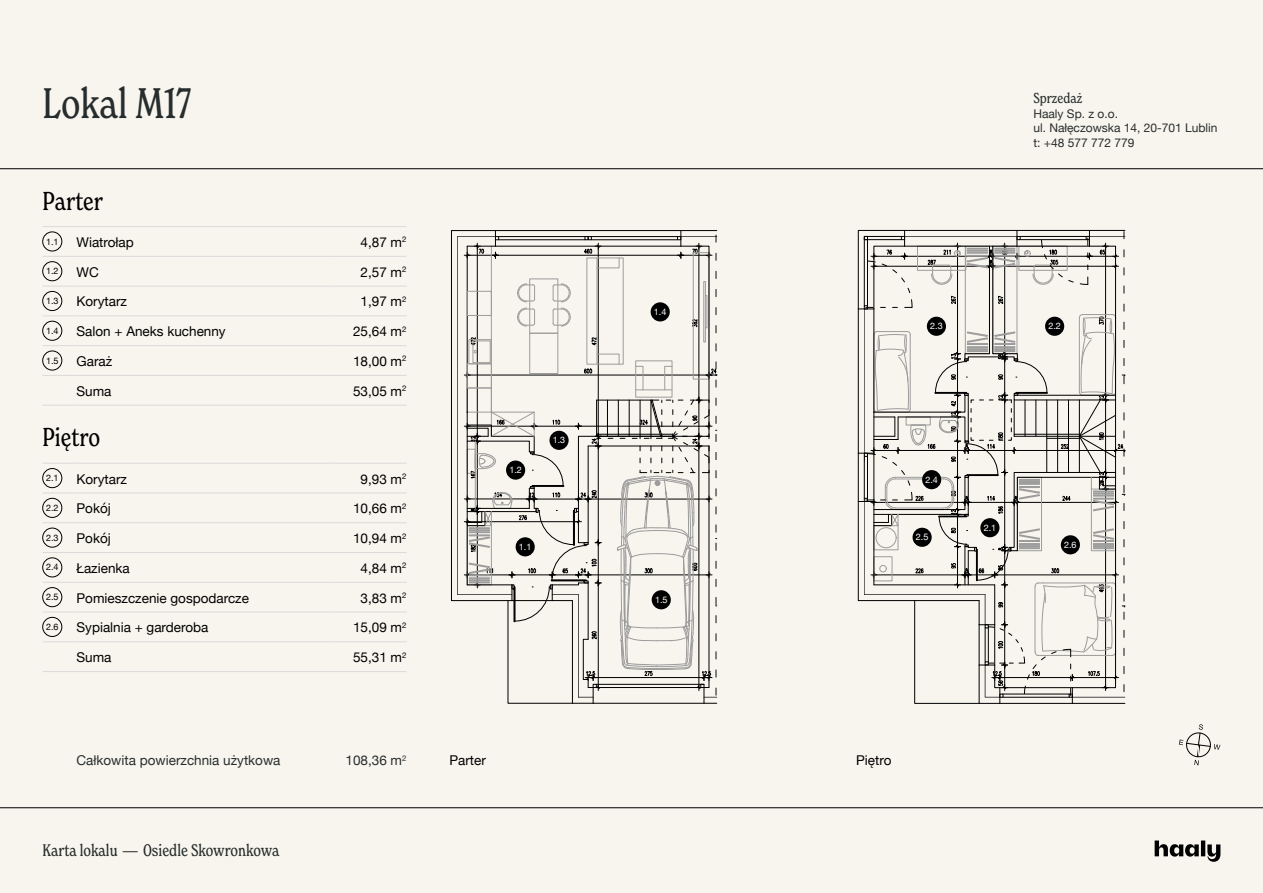
<style>
.page{position:relative;width:1263px;height:893px;background:#f8f5ee}
.page>*{position:absolute;margin:0;border:0;box-sizing:border-box;transform-origin:0 0}
.t1{font:condensed 42px "New Spirit";color:#272d2d}
.t2{font:condensed 25.5px "New Spirit";color:#000}
.t3{font:condensed 16.5px "New Spirit";color:#272d2d}
.t4{font:condensed 14.25px "New Spirit";color:#272d2d}
.t5{font:13.5px "Helvetica Neue";color:#000}
.t6{font:13.5px "Helvetica Neue";color:#272d2d}
.t7{font:12px/14.9px "Helvetica Neue";color:#272d2d}
.t8{font:9px "Helvetica Neue";color:#000}
.t9{font:9px "Helvetica Neue";color:#fff}
</style>
<div class="page">
<hr style="left:0;top:807px;width:1263px;height:1px;background:#000">
<svg style="left:1155px;top:840px;width:65px;height:22px"></svg>
<hr style="left:0;top:168px;width:1263px;height:1px;background:#000">
<hr style="left:43px;top:226px;width:34px;height:1px;background:#dadada">
<hr style="left:77px;top:226px;width:257px;height:1px;background:#dadada">
<hr style="left:334px;top:226px;width:72px;height:1px;background:#dadada">
<hr style="left:43px;top:256px;width:34px;height:1px;background:#dadada">
<hr style="left:77px;top:256px;width:257px;height:1px;background:#dadada">
<hr style="left:334px;top:256px;width:72px;height:1px;background:#dadada">
<hr style="left:43px;top:286px;width:34px;height:1px;background:#dadada">
<hr style="left:77px;top:286px;width:257px;height:1px;background:#dadada">
<hr style="left:334px;top:286px;width:72px;height:1px;background:#dadada">
<hr style="left:43px;top:316px;width:34px;height:1px;background:#dadada">
<hr style="left:77px;top:316px;width:257px;height:1px;background:#dadada">
<hr style="left:334px;top:316px;width:72px;height:1px;background:#dadada">
<hr style="left:43px;top:345px;width:34px;height:1px;background:#dadada">
<hr style="left:77px;top:345px;width:257px;height:1px;background:#dadada">
<hr style="left:334px;top:345px;width:72px;height:1px;background:#dadada">
<hr style="left:43px;top:375px;width:34px;height:1px;background:#dadada">
<hr style="left:77px;top:375px;width:257px;height:1px;background:#dadada">
<hr style="left:334px;top:375px;width:72px;height:1px;background:#dadada">
<hr style="left:43px;top:463px;width:34px;height:1px;background:#dadada">
<hr style="left:77px;top:463px;width:257px;height:1px;background:#dadada">
<hr style="left:334px;top:463px;width:72px;height:1px;background:#dadada">
<hr style="left:43px;top:493px;width:34px;height:1px;background:#dadada">
<hr style="left:77px;top:493px;width:257px;height:1px;background:#dadada">
<hr style="left:334px;top:493px;width:72px;height:1px;background:#dadada">
<hr style="left:43px;top:522px;width:34px;height:1px;background:#dadada">
<hr style="left:77px;top:522px;width:257px;height:1px;background:#dadada">
<hr style="left:334px;top:522px;width:72px;height:1px;background:#dadada">
<hr style="left:43px;top:552px;width:34px;height:1px;background:#dadada">
<hr style="left:77px;top:552px;width:257px;height:1px;background:#dadada">
<hr style="left:334px;top:552px;width:72px;height:1px;background:#dadada">
<hr style="left:43px;top:582px;width:34px;height:1px;background:#dadada">
<hr style="left:77px;top:582px;width:257px;height:1px;background:#dadada">
<hr style="left:334px;top:582px;width:72px;height:1px;background:#dadada">
<hr style="left:43px;top:612px;width:34px;height:1px;background:#dadada">
<hr style="left:77px;top:612px;width:257px;height:1px;background:#dadada">
<hr style="left:334px;top:612px;width:72px;height:1px;background:#dadada">
<hr style="left:43px;top:641px;width:34px;height:1px;background:#dadada">
<hr style="left:77px;top:641px;width:257px;height:1px;background:#dadada">
<hr style="left:334px;top:641px;width:72px;height:1px;background:#dadada">
<hr style="left:43px;top:405px;width:34px;height:1px;background:#dadada">
<hr style="left:77px;top:405px;width:257px;height:1px;background:#dadada">
<hr style="left:334px;top:405px;width:72px;height:1px;background:#dadada">
<hr style="left:43px;top:671px;width:34px;height:1px;background:#dadada">
<hr style="left:77px;top:671px;width:257px;height:1px;background:#dadada">
<hr style="left:334px;top:671px;width:72px;height:1px;background:#dadada">
<div style="left:43px;top:232px;width:19px;height:19px;border:1px solid #000;border-radius:50%"></div>
<div style="left:43px;top:261px;width:19px;height:20px;border:1px solid #000;border-radius:50%"></div>
<div style="left:43px;top:291px;width:19px;height:20px;border:1px solid #000;border-radius:50%"></div>
<div style="left:43px;top:321px;width:19px;height:19px;border:1px solid #000;border-radius:50%"></div>
<div style="left:43px;top:351px;width:19px;height:19px;border:1px solid #000;border-radius:50%"></div>
<div style="left:43px;top:468px;width:19px;height:20px;border:1px solid #000;border-radius:50%"></div>
<div style="left:43px;top:498px;width:19px;height:20px;border:1px solid #000;border-radius:50%"></div>
<div style="left:43px;top:528px;width:19px;height:19px;border:1px solid #000;border-radius:50%"></div>
<div style="left:43px;top:558px;width:19px;height:19px;border:1px solid #000;border-radius:50%"></div>
<div style="left:43px;top:587px;width:19px;height:20px;border:1px solid #000;border-radius:50%"></div>
<div style="left:43px;top:617px;width:19px;height:20px;border:1px solid #000;border-radius:50%"></div>
<svg style="left:1179px;top:724px;width:41px;height:41px"></svg>
<hr style="left:457px;top:237px;width:1px;height:358px;background:#000">
<hr style="left:458px;top:236px;width:37px;height:1px;background:#000">
<hr style="left:451px;top:231px;width:1px;height:370px;background:#000">
<hr style="left:451px;top:600px;width:61px;height:1px;background:#000">
<hr style="left:458px;top:594px;width:54px;height:1px;background:#000">
<hr style="left:451px;top:230px;width:44px;height:1px;background:#000">
<hr style="left:681px;top:230px;width:36px;height:1px;background:#000">
<hr style="left:495px;top:230px;width:186px;height:1px;background:#000">
<svg style="left:464px;top:231px;width:253px;height:473px"></svg>
<svg style="left:858px;top:230px;width:267px;height:474px"></svg>
<div style="left:516px;top:537px;width:19px;height:19px;background:#000;border-radius:50%"></div>
<div style="left:506px;top:460px;width:19px;height:20px;background:#000;border-radius:50%"></div>
<div style="left:549px;top:431px;width:20px;height:19px;background:#000;border-radius:50%"></div>
<div style="left:651px;top:302px;width:19px;height:19px;background:#000;border-radius:50%"></div>
<div style="left:652px;top:590px;width:19px;height:19px;background:#000;border-radius:50%"></div>
<div style="left:980px;top:518px;width:19px;height:19px;background:#000;border-radius:50%"></div>
<div style="left:927px;top:317px;width:19px;height:19px;background:#000;border-radius:50%"></div>
<div style="left:912px;top:528px;width:20px;height:19px;background:#000;border-radius:50%"></div>
<div style="left:1045px;top:317px;width:19px;height:19px;background:#000;border-radius:50%"></div>
<div style="left:922px;top:470px;width:19px;height:19px;background:#000;border-radius:50%"></div>
<div style="left:1061px;top:535px;width:19px;height:19px;background:#000;border-radius:50%"></div>
<h1 class="t1" style="left:43px;top:77px;width:150px">Lokal M17</h1>
<h2 class="t2" style="left:43px;top:185px;width:62px">Parter</h2>
<p class="t8" style="left:46px;top:235px;width:14px">1.1</p>
<p class="t5" style="left:77px;top:232px;width:59px">Wiatrołap</p>
<p class="t5" style="left:361px;top:232px;width:47px">4,87 m<sup>2</sup></p>
<p class="t8" style="left:46px;top:265px;width:14px">1.2</p>
<p class="t5" style="left:77px;top:262px;width:24px">WC</p>
<p class="t5" style="left:361px;top:262px;width:47px">2,57 m<sup>2</sup></p>
<p class="t8" style="left:46px;top:294px;width:14px">1.3</p>
<p class="t5" style="left:77px;top:292px;width:52px">Korytarz</p>
<p class="t5" style="left:361px;top:292px;width:47px">1,97 m<sup>2</sup></p>
<p class="t8" style="left:46px;top:324px;width:14px">1.4</p>
<p class="t5" style="left:77px;top:322px;width:151px">Salon + Aneks kuchenny</p>
<p class="t5" style="left:353px;top:322px;width:55px">25,64 m<sup>2</sup></p>
<p class="t8" style="left:46px;top:354px;width:14px">1.5</p>
<p class="t5" style="left:77px;top:351px;width:37px">Garaż</p>
<p class="t5" style="left:353px;top:351px;width:55px">18,00 m<sup>2</sup></p>
<p class="t5" style="left:77px;top:381px;width:37px">Suma</p>
<p class="t5" style="left:353px;top:381px;width:55px">53,05 m<sup>2</sup></p>
<h2 class="t2" style="left:43px;top:421px;width:59px">Piętro</h2>
<p class="t8" style="left:46px;top:471px;width:14px">2.1</p>
<p class="t5" style="left:77px;top:469px;width:52px">Korytarz</p>
<p class="t5" style="left:361px;top:469px;width:47px">9,93 m<sup>2</sup></p>
<p class="t8" style="left:46px;top:501px;width:14px">2.2</p>
<p class="t5" style="left:77px;top:499px;width:36px">Pokój</p>
<p class="t5" style="left:353px;top:499px;width:55px">10,66 m<sup>2</sup></p>
<p class="t8" style="left:46px;top:531px;width:14px">2.3</p>
<p class="t5" style="left:77px;top:528px;width:36px">Pokój</p>
<p class="t5" style="left:353px;top:528px;width:55px">10,94 m<sup>2</sup></p>
<p class="t8" style="left:46px;top:561px;width:14px">2.4</p>
<p class="t5" style="left:77px;top:558px;width:55px">Łazienka</p>
<p class="t5" style="left:361px;top:558px;width:47px">4,84 m<sup>2</sup></p>
<p class="t8" style="left:46px;top:590px;width:14px">2.5</p>
<p class="t5" style="left:77px;top:588px;width:174px">Pomieszczenie gospodarcze</p>
<p class="t5" style="left:361px;top:588px;width:47px">3,83 m<sup>2</sup></p>
<p class="t8" style="left:46px;top:620px;width:14px">2.6</p>
<p class="t5" style="left:77px;top:618px;width:133px">Sypialnia + garderoba</p>
<p class="t5" style="left:353px;top:618px;width:55px">15,09 m<sup>2</sup></p>
<p class="t5" style="left:77px;top:648px;width:37px">Suma</p>
<p class="t5" style="left:353px;top:648px;width:55px">55,31 m<sup>2</sup></p>
<p class="t9" style="left:509px;top:463px;width:14px">1.2</p>
<p class="t9" style="left:553px;top:434px;width:14px">1.3</p>
<p class="t9" style="left:519px;top:540px;width:14px">1.1</p>
<p class="t9" style="left:654px;top:305px;width:14px">1.4</p>
<p class="t9" style="left:655px;top:593px;width:14px">1.5</p>
<p class="t9" style="left:930px;top:320px;width:14px">2.3</p>
<p class="t9" style="left:925px;top:473px;width:14px">2.4</p>
<p class="t9" style="left:916px;top:531px;width:14px">2.5</p>
<p class="t6" style="left:77px;top:751px;width:205px">Całkowita powierzchnia użytkowa</p>
<p class="t6" style="left:346px;top:751px;width:62px">108,36 m<sup>2</sup></p>
<p class="t5" style="left:449px;top:751px;width:38px">Parter</p>
<p class="t5" style="left:856px;top:751px;width:37px">Piętro</p>
<p class="t3" style="left:43px;top:840px;width:239px">Karta lokalu – Osiedle Skowronkowa</p>
<p class="t4" style="left:1033px;top:89px;width:50px">Sprzedaż</p>
<p class="t7" style="left:1033px;top:107px;width:186px">Haaly Sp. z o.o.<br>ul. Nałęczowska 14, 20-701 Lublin t: +48 577 772 779</p>
<p class="t9" style="left:1048px;top:320px;width:14px">2.2</p>
<p class="t9" style="left:984px;top:521px;width:14px">2.1</p>
<p class="t9" style="left:1064px;top:538px;width:14px">2.6</p>
</div>
